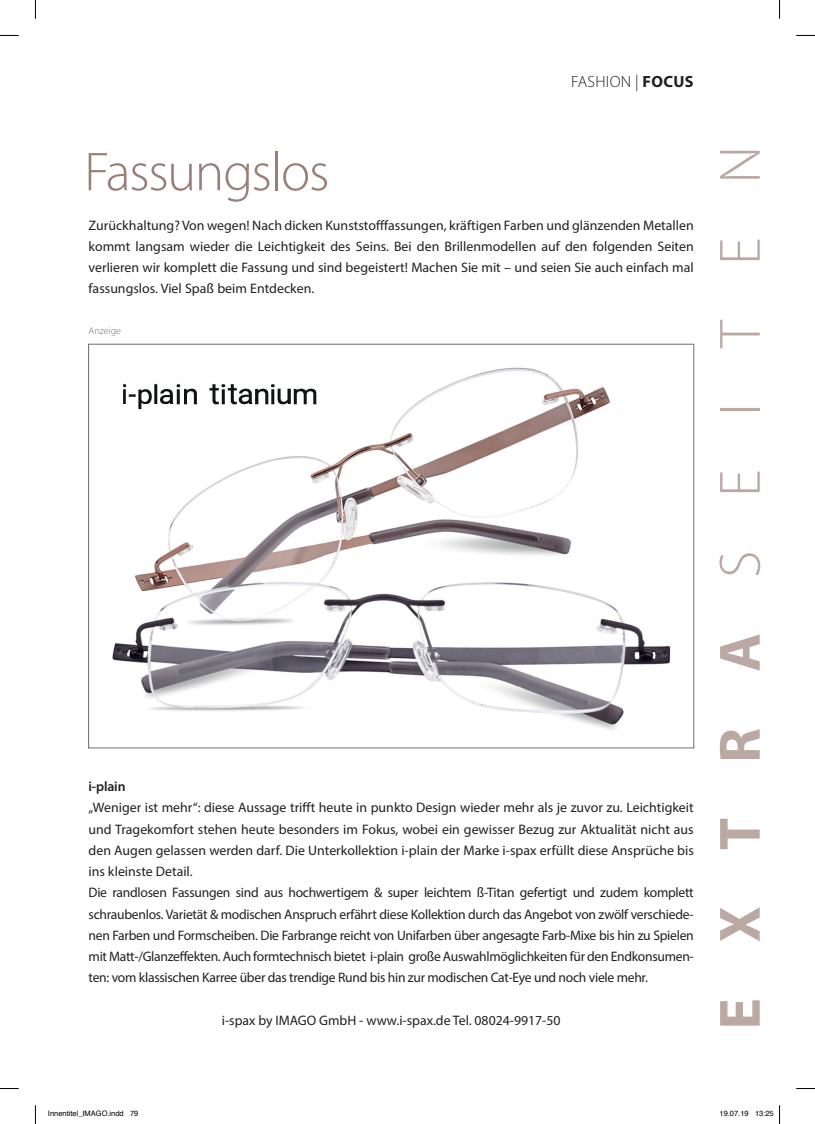
<style>
.page{position:relative;width:815px;height:1124px;background:#fff}
.page>*{position:absolute;margin:0;border:0;box-sizing:border-box;transform-origin:0 0}
.t1{font:300 58.75px "Myriad Pro";letter-spacing:.92em;color:#bba8a3}
.t2{font:300 55px "Myriad Pro";letter-spacing:-.025em;color:#9a7e78}
.t3{font:300 16.25px "Myriad Pro";letter-spacing:.02em;color:#231f20}
.t4{font:13.75px/21.2px "Myriad Pro";letter-spacing:-.02em;color:#231f20}
.t5{font:13.75px "Myriad Pro";color:#231f20}
.t6{font:600 13.75px "Myriad Pro";letter-spacing:-.01em;color:#231f20}
.t7{font:300 10px "Myriad Pro";color:#6c6d70}
.t8{font:7.5px "Helvetica";color:#000}
.s1{font-weight:700}
</style>
<div class="page">
<img style="left:112px;top:367px;width:559px;height:363px">
<svg style="left:0;top:35px;width:19px;height:1px"></svg>
<svg style="left:796px;top:35px;width:19px;height:1px"></svg>
<svg style="left:0;top:1088px;width:19px;height:1px"></svg>
<svg style="left:796px;top:1088px;width:19px;height:1px"></svg>
<svg style="left:35px;top:0;width:1px;height:19px"></svg>
<svg style="left:35px;top:1105px;width:1px;height:18px"></svg>
<svg style="left:779px;top:0;width:1px;height:19px"></svg>
<svg style="left:779px;top:1105px;width:1px;height:18px"></svg>
<p class="t3" style="left:571px;top:71px;width:124px">FASHION | <span class="s1">FOCUS</span></p>
<h2 class="t2" style="left:84px;top:139px;width:247px">Fassungslos</h2>
<p class="t4" style="left:89px;top:214px;width:607px;text-align:justify">Zurückhaltung? Von wegen! Nach dicken Kunststofffassungen, kräftigen Farben und glänzenden Metallen kommt langsam wieder die Leichtigkeit des Seins. Bei den Brillenmodellen auf den folgenden Seiten verlieren wir komplett die Fassung und sind begeistert! Machen Sie mit – und seien Sie auch einfach mal fassungslos. Viel Spaß beim Entdecken.</p>
<p class="t7" style="left:89px;top:324px;width:34px">Anzeige</p>
<p class="t6" style="left:89px;top:777px;width:38px">i-plain</p>
<p class="t4" style="left:89px;top:796px;width:607px">„Weniger ist mehr“: diese Aussage trifft heute in punkto Design wieder mehr als je zuvor zu. Leichtigkeit und Tragekomfort stehen heute besonders im Fokus, wobei ein gewisser Bezug zur Aktualität nicht aus den Augen gelassen werden darf. Die Unterkollektion i-plain der Marke i-spax erfüllt diese Ansprüche bis ins kleinste Detail.<br>Die randlosen Fassungen sind aus hochwertigem &amp; super leichtem ß-Titan gefertigt und zudem komplett schraubenlos. Varietät &amp; modischen Anspruch erfährt diese Kollektion durch das Angebot von zwölf verschiede&shy;nen Farben und Formscheiben. Die Farbrange reicht von Unifarben über angesagte Farb-Mixe bis hin zu Spielen mit Matt-/Glanzeffekten. Auch formtechnisch bietet i-plain große Auswahlmöglichkeiten für den Endkonsumen&shy;ten: vom klassischen Karree über das trendige Rund bis hin zur modischen Cat-Eye und noch viele mehr.</p>
<p class="t5" style="left:222px;top:1011px;width:340px">i-spax by IMAGO GmbH - www.i-spax.de Tel. 08024-9917-50</p>
<h1 class="t1" style="left:705px;top:1029px;width:884px;rotate:-90deg"><span class="s1">EXTRA</span>SEITEN</h1>
<p class="t8" style="left:48px;top:1107px;width:92px">Innentitel_IMAGO.indd 79</p>
<p class="t8" style="left:720px;top:1107px;width:56px">19.07.19 13:25</p>
</div>
